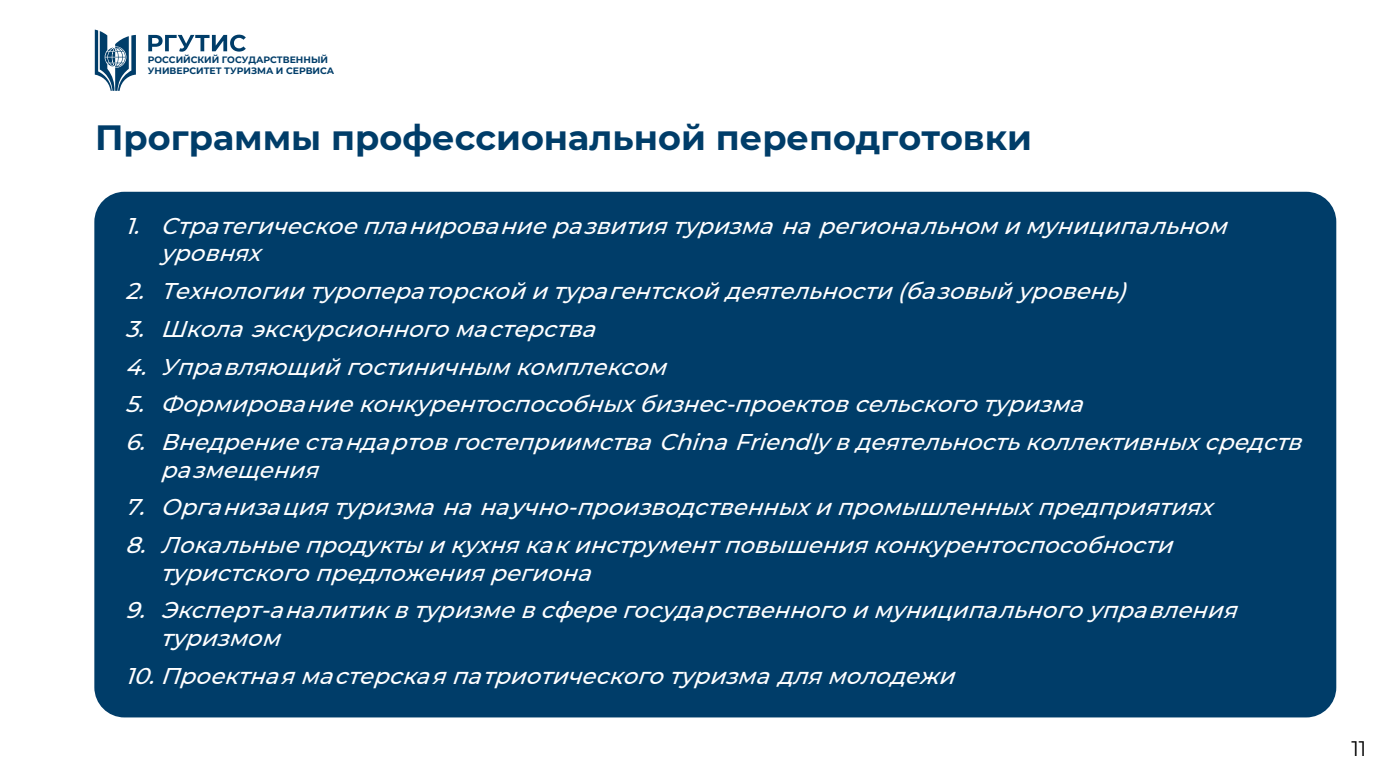
<style>
.page{position:relative;width:1386px;height:780px;background:#fff}
.page>*{position:absolute;margin:0;border:0;box-sizing:border-box;transform-origin:0 0}
.t1{font:700 35px "Montserrat";color:#003d69}
.t2{font:italic 500 22.75px/27.3px "Montserrat";color:#fff}
.t3{font:21px "Montserrat";color:#000}
.t4{font:700 9.28px "Montserrat";color:#003d69}
</style>
<div class="page">
<div style="left:94px;top:192px;width:1241px;height:525px;background:#003d69;border-radius:30px"></div>
<svg style="left:148px;top:34px;width:98px;height:18px"></svg>
<svg style="left:95px;top:30px;width:41px;height:61px"></svg>
<p class="t4" style="left:148px;top:53px;width:182px">РОССИЙСКИЙ ГОСУДАРСТВЕННЫЙ</p>
<p class="t4" style="left:148px;top:64px;width:188px">УНИВЕРСИТЕТ ТУРИЗМА И СЕРВИСА</p>
<h1 class="t1" style="left:95px;top:112px;width:938px">Программы профессиональной переподготовки</h1>
<p class="t2" style="left:160px;top:211px;width:1076px;text-indent:-35px">1. Стратегическоепланированиеразвитиятуризма на региональномимуниципальном уровнях</p>
<p class="t2" style="left:125px;top:276px;width:1011px">2. Технологиитуроператорскойитурагентскойдеятельности(базовыйуровень)</p>
<p class="t2" style="left:125px;top:314px;width:481px">3. Школа экскурсионногомастерства</p>
<p class="t2" style="left:125px;top:352px;width:552px">4. Управляющийгостиничнымкомплексом</p>
<p class="t2" style="left:125px;top:389px;width:968px">5. Формированиеконкурентоспособныхбизнес-проектовсельскоготуризма</p>
<p class="t2" style="left:160px;top:427px;width:1151px;text-indent:-35px">6. Внедрениестандартовгостеприимства China Friendly вдеятельностьколлективныхсредств размещения</p>
<p class="t2" style="left:125px;top:492px;width:1098px">7. Организациятуризма на научно-производственныхипромышленныхпредприятиях</p>
<p class="t2" style="left:160px;top:530px;width:1022px;text-indent:-35px">8. Локальныепродуктыикухнякакинструментповышенияконкурентоспособности туристскогопредложениярегиона</p>
<p class="t2" style="left:160px;top:595px;width:1086px;text-indent:-35px">9. Эксперт-аналитиквтуризмевсферегосударственногоимуниципальногоуправления туризмом</p>
<p class="t2" style="left:125px;top:660px;width:840px">10. Проектнаямастерскаяпатриотическоготуризма длямолодежи</p>
<p class="t3" style="left:1351px;top:733px;width:16px">11</p>
</div>
